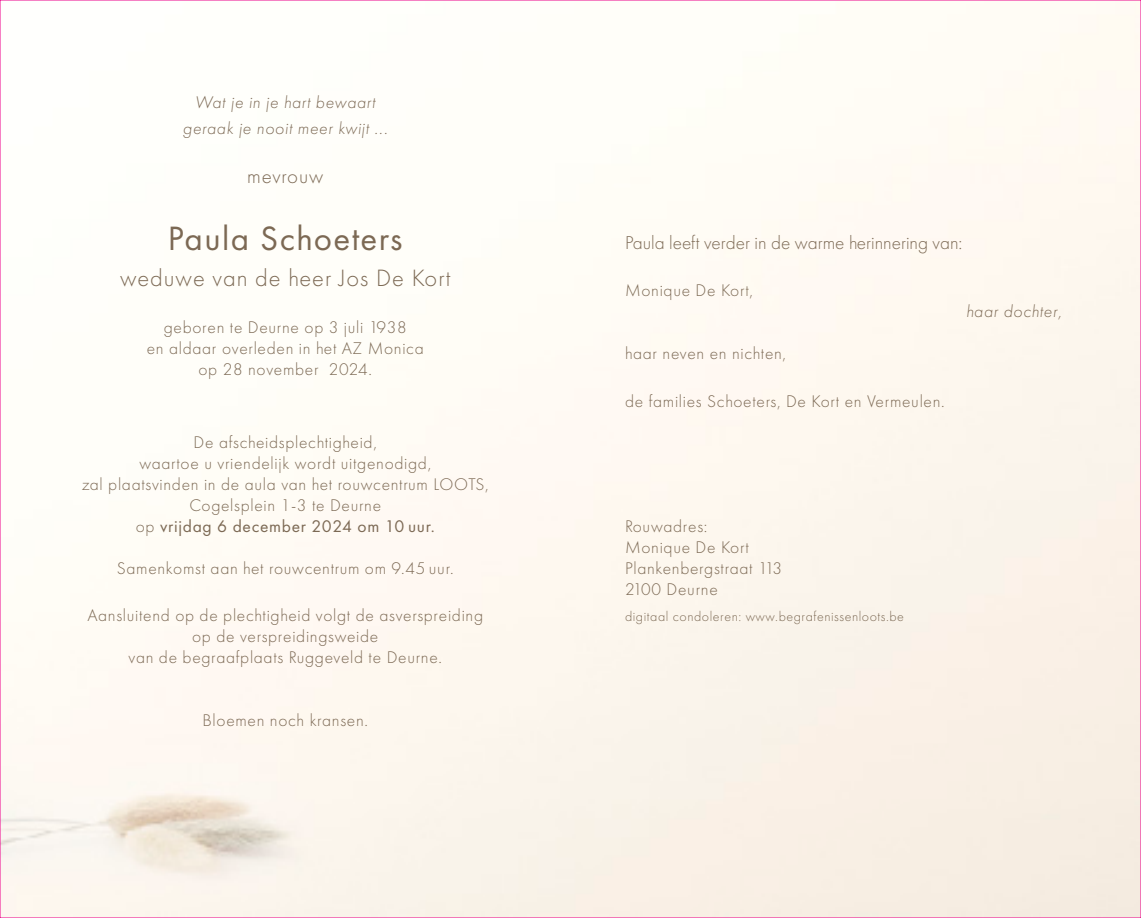
<style>
.page{position:relative;width:1141px;height:918px;background:#fff}
.page>*{position:absolute;margin:0;border:0;box-sizing:border-box;transform-origin:0 0}
.t1{font:35px "Futura PT";letter-spacing:.04em;color:#7c6954}
.t2{font:300 24.5px "Futura PT";letter-spacing:.04em;color:#7c6954}
.t3{font:300 21px "Futura PT";letter-spacing:.04em;color:#7c6954}
.t4{font:300 19.25px "Futura PT";color:#7c6954}
.t5{font:300 17.5px/21px "Futura PT";letter-spacing:.04em;color:#7c6954;text-align:center}
.t6{font:italic 300 17.5px/26.2px "Futura PT";letter-spacing:.04em;color:#7c6954;text-align:center}
.t7{font:300 14px "Futura PT";letter-spacing:.04em;color:#7c6954}
.s1{font-weight:400}
</style>
<div class="page">
<p class="t6" style="left:183px;top:89px;width:206px">Wat je in je hart bewaart geraak je nooit meer kwijt ...</p>
<p class="t3" style="left:247px;top:164px;width:77px">mevrouw</p>
<h1 class="t1" style="left:168px;top:218px;width:236px">Paula Schoeters</h1>
<h2 class="t2" style="left:120px;top:264px;width:332px">weduwe van de heer Jos De Kort</h2>
<p class="t5" style="left:147px;top:317px;width:278px">geboren te Deurne op 3 juli 1938<br>en aldaar overleden in het AZ Monica op 28 november 2024.</p>
<p class="t5" style="left:82px;top:431px;width:408px">De afscheidsplechtigheid,<br>waartoe u vriendelijk wordt uitgenodigd,<br>zal plaatsvinden in de aula van het rouwcentrum LOOTS, Cogelsplein 1-3 te Deurne<br>op <span class="s1">vrijdag 6 december 2024 om 10 uur.</span></p>
<p class="t5" style="left:117px;top:557px;width:338px">Samenkomst aan het rouwcentrum om 9.45 uur.</p>
<p class="t5" style="left:87px;top:604px;width:397px">Aansluitend op de plechtigheid volgt de asverspreiding op de verspreidingsweide<br>van de begraafplaats Ruggeveld te Deurne.</p>
<p class="t5" style="left:203px;top:709px;width:167px">Bloemen noch kransen.</p>
<p class="t4" style="left:625px;top:232px;width:339px">Paula leeft verder in de warme herinnering van:</p>
<p class="t5" style="left:625px;top:280px;width:129px">Monique De Kort,</p>
<p class="t5" style="left:625px;top:343px;width:163px">haar neven en nichten,</p>
<p class="t5" style="left:625px;top:390px;width:321px">de families Schoeters, De Kort en Vermeulen.</p>
<p class="t6" style="left:966px;top:298px;width:97px">haar dochter,</p>
<p class="t5" style="left:625px;top:515px;width:158px;text-align:left">Rouwadres:<br>Monique De Kort<br>Plankenbergstraat 113<br>2100 Deurne</p>
<p class="t7" style="left:625px;top:608px;width:280px">digitaal condoleren: www.begrafenissenloots.be</p>
</div>
